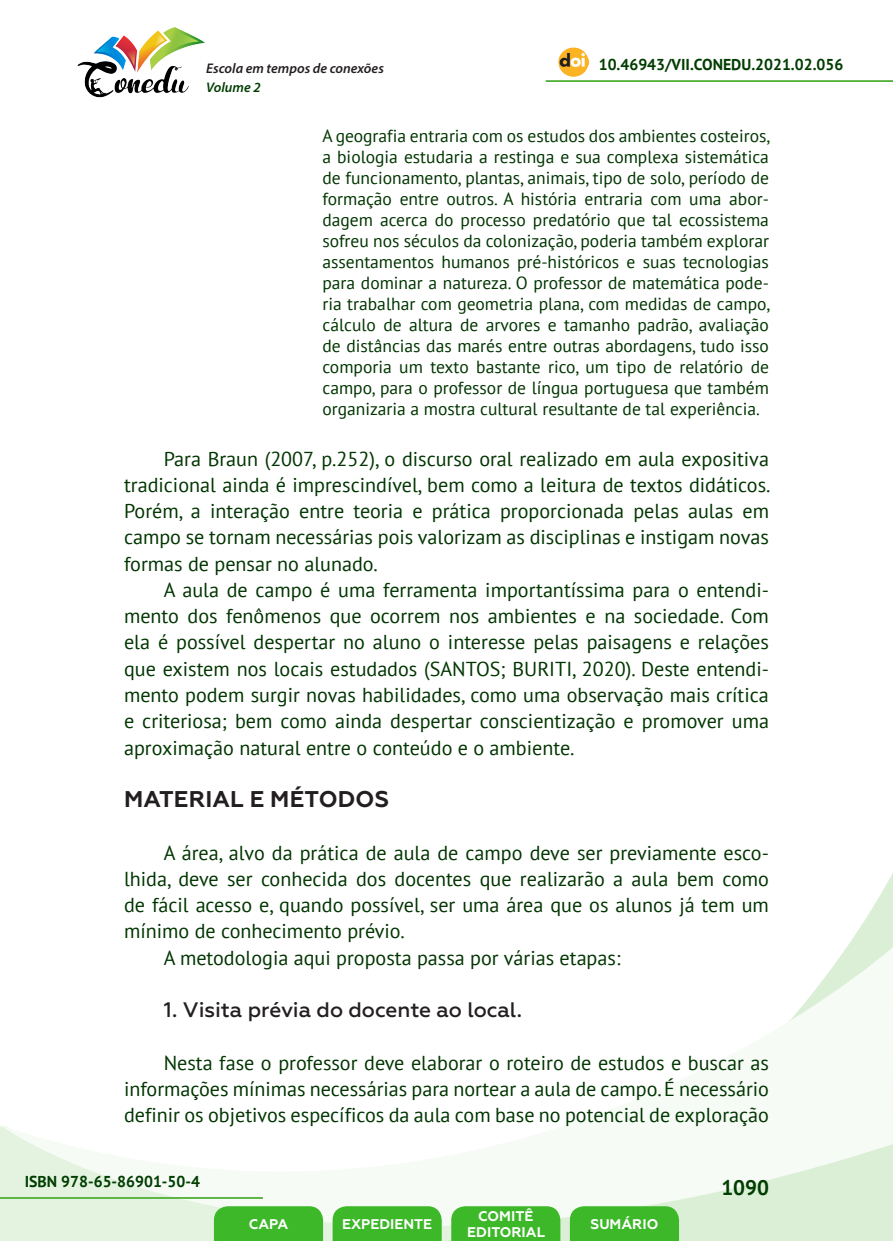
<style>
.page{position:relative;width:893px;height:1241px;background:#fff}
.page>*{position:absolute;margin:0;border:0;box-sizing:border-box;transform-origin:0 0}
._9_SUBTÍTULO_1{font:700 22.75px "Geometria";letter-spacing:.005em;color:#231f20}
._10_SUBTÍTULO_2{font:500 21px "Geometria";letter-spacing:-.005em;color:#231f20}
.t1{font:700 21px "PT Sans";color:#003d00}
._8_CORPO{font:20.12px/26.2px "PT Sans";color:#003500;text-align:justify}
._12_CITACAO{font:17.5px/21px "PT Sans";color:#003500;text-align:justify}
.t2{font:700 15.75px "PT Sans";color:#003d00}
.t3{font:700 14px/16.8px "Geometria";color:#fff;text-align:center}
.t4{font:italic 600 14px "Myriad Pro";color:#231f20}
.t5{font:italic 600 14px "Myriad Pro";color:#003d00}
</style>
<div class="page">
<svg style="left:848px;top:873px;width:45px;height:73px"></svg>
<svg style="left:0;top:946px;width:893px;height:294px"></svg>
<hr style="left:0;top:1196px;width:263px;height:2px;background:#4cad31">
<hr style="left:546px;top:80px;width:347px;height:2px;background:#4cad31">
<img style="left:559px;top:47px;width:30px;height:30px">
<img style="left:77px;top:27px;width:128px;height:71px">
<svg style="left:214px;top:1205px;width:109px;height:35px;background:#47bb34"></svg>
<svg style="left:333px;top:1205px;width:109px;height:35px;background:#47bb34"></svg>
<svg style="left:451px;top:1205px;width:109px;height:35px;background:#47bb34"></svg>
<svg style="left:570px;top:1205px;width:109px;height:35px;background:#46bb33"></svg>
<p class="t4" style="left:206px;top:59px;width:179px">Escola em tempos de conexões</p>
<p class="t2" style="left:599px;top:54px;width:246px">10.46943/VII.CONEDU.2021.02.056</p>
<p class="t5" style="left:206px;top:78px;width:56px">Volume 2</p>
<p class="_12_CITACAO" style="left:322px;top:125px;width:449px">A geografia entraria com os estudos dos ambientes costeiros, a biologia estudaria a restinga e sua complexa sistemática de funcionamento, plantas, animais, tipo de solo, período de formação entre outros. A história entraria com uma abor&shy;dagem acerca do processo predatório que tal ecossistema sofreu nos séculos da colonização, poderia também explorar assentamentos humanos pré-históricos e suas tecnologias para dominar a natureza. O professor de matemática pode&shy;ria trabalhar com geometria plana, com medidas de campo, cálculo de altura de arvores e tamanho padrão, avaliação de distâncias das marés entre outras abordagens, tudo isso comporia um texto bastante rico, um tipo de relatório de campo, para o professor de língua portuguesa que também organizaria a mostra cultural resultante de tal experiência.</p>
<p class="_8_CORPO" style="left:124px;top:445px;width:648px;text-indent:40px">Para Braun (2007, p.252), o discurso oral realizado em aula expositiva tradicional ainda é imprescindível, bem como a leitura de textos didáticos.<br>Porém, a interação entre teoria e prática proporcionada pelas aulas em campo se tornam necessárias pois valorizam as disciplinas e instigam novas formas de pensar no alunado.</p>
<p class="_8_CORPO" style="left:124px;top:576px;width:646px;text-indent:40px">A aula de campo é uma ferramenta importantíssima para o entendi&shy;mento dos fenômenos que ocorrem nos ambientes e na sociedade. Com ela é possível despertar no aluno o interesse pelas paisagens e relações que existem nos locais estudados (SANTOS; BURITI, 2020). Deste entendi&shy;mento podem surgir novas habilidades, como uma observação mais crítica e criteriosa; bem como ainda despertar conscientização e promover uma aproximação natural entre o conteúdo e o ambiente.</p>
<p class="_9_SUBTÍTULO_1" style="left:124px;top:785px;width:266px">MATERIAL E MÉTODOS</p>
<p class="_8_CORPO" style="left:124px;top:838px;width:646px;text-indent:40px">A área, alvo da prática de aula de campo deve ser previamente esco&shy;lhida, deve ser conhecida dos docentes que realizarão a aula bem como de fácil acesso e, quando possível, ser uma área que os alunos já tem um mínimo de conhecimento prévio.</p>
<p class="_8_CORPO" style="left:164px;top:943px;width:458px">A metodologia aqui proposta passa por várias etapas:</p>
<p class="_10_SUBTÍTULO_2" style="left:164px;top:997px;width:360px">1. Visita prévia do docente ao local.</p>
<p class="_8_CORPO" style="left:124px;top:1048px;width:646px;text-indent:40px">Nesta fase o professor deve elaborar o roteiro de estudos e buscar as informações mínimas necessárias para nortear a aula de campo. É necessário definir os objetivos específicos da aula com base no potencial de exploração</p>
<p class="t2" style="left:25px;top:1170px;width:177px">ISBN 978-65-86901-50-4</p>
<p class="t3" style="left:249px;top:1215px;width:41px">CAPA</p>
<p class="t3" style="left:342px;top:1215px;width:92px">EXPEDIENTE</p>
<p class="t3" style="left:467px;top:1207px;width:79px">COMITÊ<br>EDITORIAL</p>
<p class="t3" style="left:590px;top:1215px;width:69px">SUMÁRIO</p>
<p class="t1" style="left:721px;top:1173px;width:49px">1090</p>
</div>
